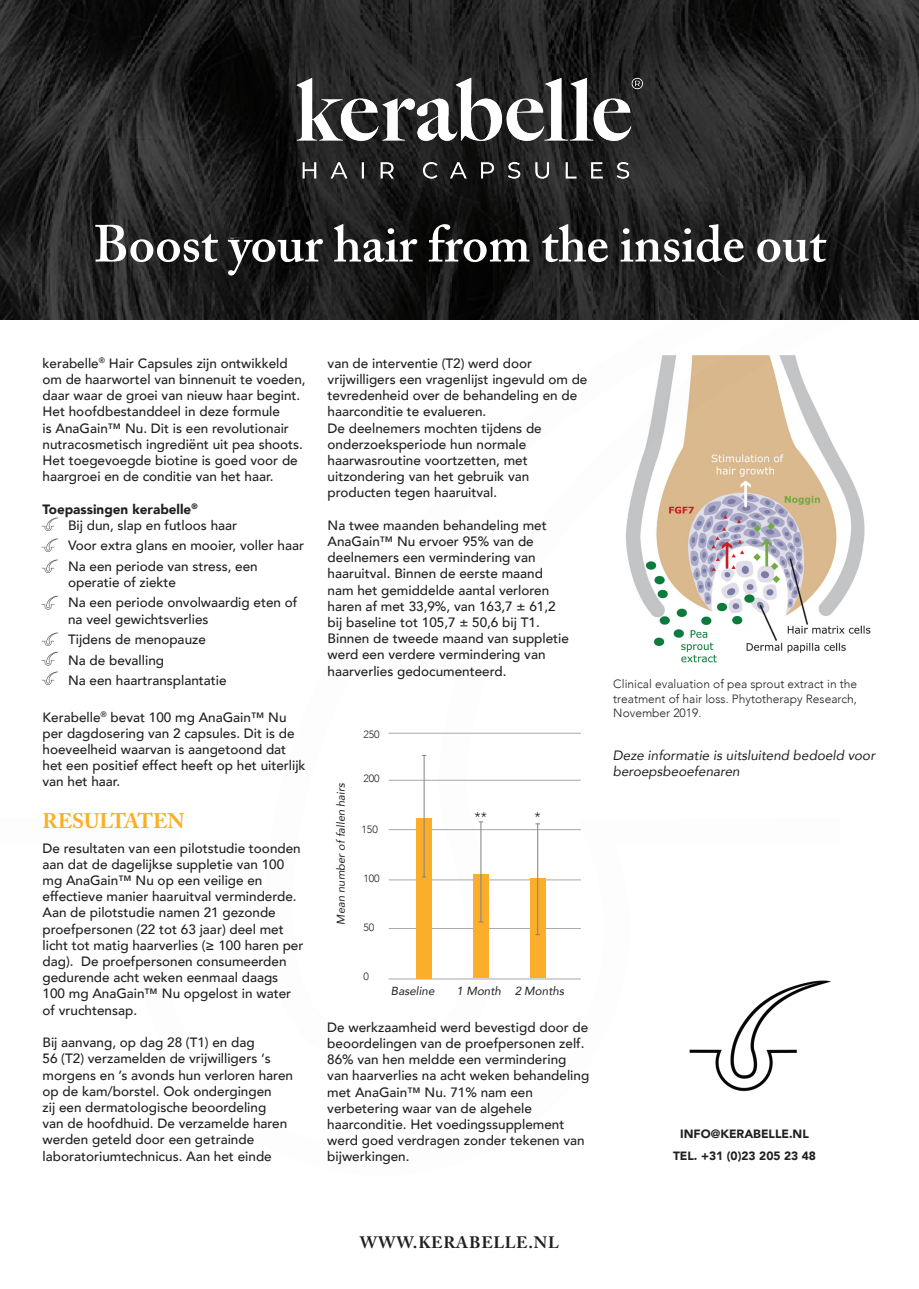
<style>
.page{position:relative;width:919px;height:1289px;background:#fff}
.page>*{position:absolute;margin:0;border:0;box-sizing:border-box;transform-origin:0 0}
.t1{font:600 51.6px "Adobe Caslon Pro";color:#fff}
.t2{font:700 21px "Adobe Caslon Pro";letter-spacing:-.01em;color:#fbaf1d}
.t3{font:700 16.5px "Adobe Caslon Pro";letter-spacing:.045em;color:#231f20}
.t4{font:300 14.1px "Avenir";color:#231f20}
.t5{font:500 13.5px/16.2px "Avenir";color:#231f20}
.t6{font:italic 13.5px/16.2px "Avenir";color:#231f20}
.t7{font:900 13.5px "Avenir";color:#231f20}
.t8{font:300 12px/14.4px "Avenir";color:#231f20;text-align:justify}
.t9{font:900 12px "Avenir";color:#231f20}
.t10{font:italic 11.7px "Avenir";color:#231f20}
.t11{font:italic 11.25px "Avenir";color:#231f20}
.t12{font:300 10.5px "Avenir";color:#231f20}
</style>
<div class="page">
<svg style="left:388px;top:355px;width:483px;height:625px"></svg>
<img style="left:1px;top:0;width:917px;height:320px">
<img style="left:189px;top:51px;width:552px;height:148px">
<img style="left:41px;top:517px;width:18px;height:14px">
<img style="left:41px;top:595px;width:17px;height:15px">
<img style="left:41px;top:538px;width:18px;height:35px">
<img style="left:41px;top:632px;width:18px;height:14px">
<img style="left:41px;top:651px;width:17px;height:15px">
<img style="left:41px;top:671px;width:18px;height:14px">
<img style="left:651px;top:942px;width:192px;height:150px">
<hr style="left:388px;top:780px;width:193px;height:1px;background:#a8a9ad">
<hr style="left:388px;top:733px;width:193px;height:1px;background:#a8a9ad">
<hr style="left:388px;top:829px;width:193px;height:1px;background:#a8a9ad">
<hr style="left:388px;top:879px;width:193px;height:1px;background:#a8a9ad">
<hr style="left:388px;top:928px;width:193px;height:1px;background:#a8a9ad">
<hr style="left:388px;top:978px;width:193px;height:1px;background:#a8a9ad">
<div style="left:416px;top:817px;width:16px;height:161px;background:#fbae29"></div>
<hr style="left:423px;top:755px;width:1px;height:122px;background:#808285">
<div style="left:473px;top:874px;width:15px;height:104px;background:#fbae29"></div>
<hr style="left:480px;top:821px;width:1px;height:100px;background:#808285">
<div style="left:530px;top:878px;width:15px;height:100px;background:#fbae29"></div>
<hr style="left:537px;top:823px;width:1px;height:111px;background:#808285">
<p class="t1" style="left:94px;top:213px;width:734px">Boost your hair from the inside out</p>
<p class="t5" style="left:43px;top:354px;width:264px">kerabelle<sup>®</sup> Hair Capsules zijn ontwikkeld om de haarwortel van binnenuit te voeden, daar waar de groei van nieuw haar begint.<br>Het hoofdbestanddeel in deze formule<br>is AnaGain™ Nu. Dit is een revolutionair nutracosmetisch ingrediënt uit pea shoots.<br>Het toegevoegde biotine is goed voor de haargroei en de conditie van het haar.</p>
<p class="t7" style="left:43px;top:497px;width:157px">Toepassingen kerabelle<sup>®</sup></p>
<p class="t5" style="left:68px;top:516px;width:171px">Bij dun, slap en futloos haar</p>
<p class="t5" style="left:68px;top:536px;width:237px">Voor extra glans en mooier, voller haar</p>
<p class="t5" style="left:68px;top:557px;width:191px">Na een periode van stress, een operatie of ziekte</p>
<p class="t5" style="left:68px;top:594px;width:231px">Na een periode onvolwaardig eten of na veel gewichtsverlies</p>
<p class="t5" style="left:68px;top:630px;width:139px">Tijdens de menopauze</p>
<p class="t5" style="left:68px;top:651px;width:97px">Na de bevalling</p>
<p class="t5" style="left:68px;top:671px;width:160px">Na een haartransplantatie</p>
<p class="t5" style="left:43px;top:708px;width:264px">Kerabelle<sup>®</sup> bevat 100 mg AnaGain™ Nu per dagdosering van 2 capsules. Dit is de hoeveelheid waarvan is aangetoond dat het een positief effect heeft op het uiterlijk van het haar.</p>
<p class="t2" style="left:43px;top:808px;width:143px">RESULTATEN</p>
<p class="t5" style="left:43px;top:839px;width:260px">De resultaten van een pilotstudie toonden aan dat de dagelijkse suppletie van 100 mg AnaGain™ Nu op een veilige en effectieve manier haaruitval verminderde.</p>
<p class="t5" style="left:43px;top:903px;width:262px">Aan de pilotstudie namen 21 gezonde proefpersonen (22 tot 63 jaar) deel met licht tot matig haarverlies (≥ 100 haren per dag). De proefpersonen consumeerden gedurende acht weken eenmaal daags 100 mg AnaGain™ Nu opgelost in water of vruchtensap.</p>
<p class="t5" style="left:43px;top:1033px;width:252px">Bij aanvang, op dag 28 (T1) en dag<br>56 (T2) verzamelden de vrijwilligers ‘s morgens en ’s avonds hun verloren haren op de kam/borstel. Ook ondergingen<br>zij een dermatologische beoordeling<br>van de hoofdhuid. De verzamelde haren werden geteld door een getrainde laboratoriumtechnicus. Aan het einde</p>
<p class="t5" style="left:327px;top:354px;width:261px">van de interventie (T2) werd door vrijwilligers een vragenlijst ingevuld om de tevredenheid over de behandeling en de haarconditie te evalueren.</p>
<p class="t5" style="left:327px;top:419px;width:216px">De deelnemers mochten tijdens de onderzoeksperiode hun normale haarwasroutine voortzetten, met uitzondering van het gebruik van producten tegen haaruitval.</p>
<p class="t5" style="left:327px;top:516px;width:243px">Na twee maanden behandeling met AnaGain™ Nu ervoer 95% van de deelnemers een vermindering van haaruitval. Binnen de eerste maand nam het gemiddelde aantal verloren haren af met 33,9%, van 163,7 ± 61,2 bij baseline tot 105,7 ± 50,6 bij T1.<br>Binnen de tweede maand van suppletie werd een verdere vermindering van haarverlies gedocumenteerd.</p>
<p class="t11" style="left:334px;top:924px;width:143px;rotate:-90deg">Mean number of fallen hairs</p>
<p class="t12" style="left:363px;top:728px;width:18px">250</p>
<p class="t12" style="left:363px;top:772px;width:18px">200</p>
<p class="t12" style="left:361px;top:823px;width:18px">150</p>
<p class="t4" style="left:474px;top:808px;width:14px">**</p>
<p class="t4" style="left:534px;top:808px;width:8px">*</p>
<p class="t12" style="left:363px;top:872px;width:18px">100</p>
<p class="t12" style="left:363px;top:921px;width:12px">50</p>
<p class="t12" style="left:363px;top:969px;width:7px">0</p>
<p class="t10" style="left:391px;top:984px;width:45px">Baseline</p>
<p class="t10" style="left:456px;top:984px;width:109px">1 Month 2 Months</p>
<p class="t5" style="left:327px;top:1018px;width:263px">De werkzaamheid werd bevestigd door de beoordelingen van de proefpersonen zelf.<br>86% van hen meldde een vermindering van haarverlies na acht weken behandeling met AnaGain™ Nu. 71% nam een verbetering waar van de algehele haarconditie. Het voedingssupplement werd goed verdragen zonder tekenen van bijwerkingen.</p>
<p class="t8" style="left:613px;top:677px;width:245px">Clinical evaluation of pea sprout extract in the treatment of hair loss. Phytotherapy Research, November 2019.</p>
<p class="t6" style="left:612px;top:747px;width:264px">Deze informatie is uitsluitend bedoeld voor beroepsbeoefenaren</p>
<p class="t9" style="left:680px;top:1123px;width:130px">INFO@KERABELLE.NL</p>
<p class="t9" style="left:673px;top:1145px;width:144px">TEL. +31 (0)23 205 23 48</p>
<p class="t3" style="left:360px;top:1232px;width:201px">WWW.KERABELLE.NL</p>
</div>
